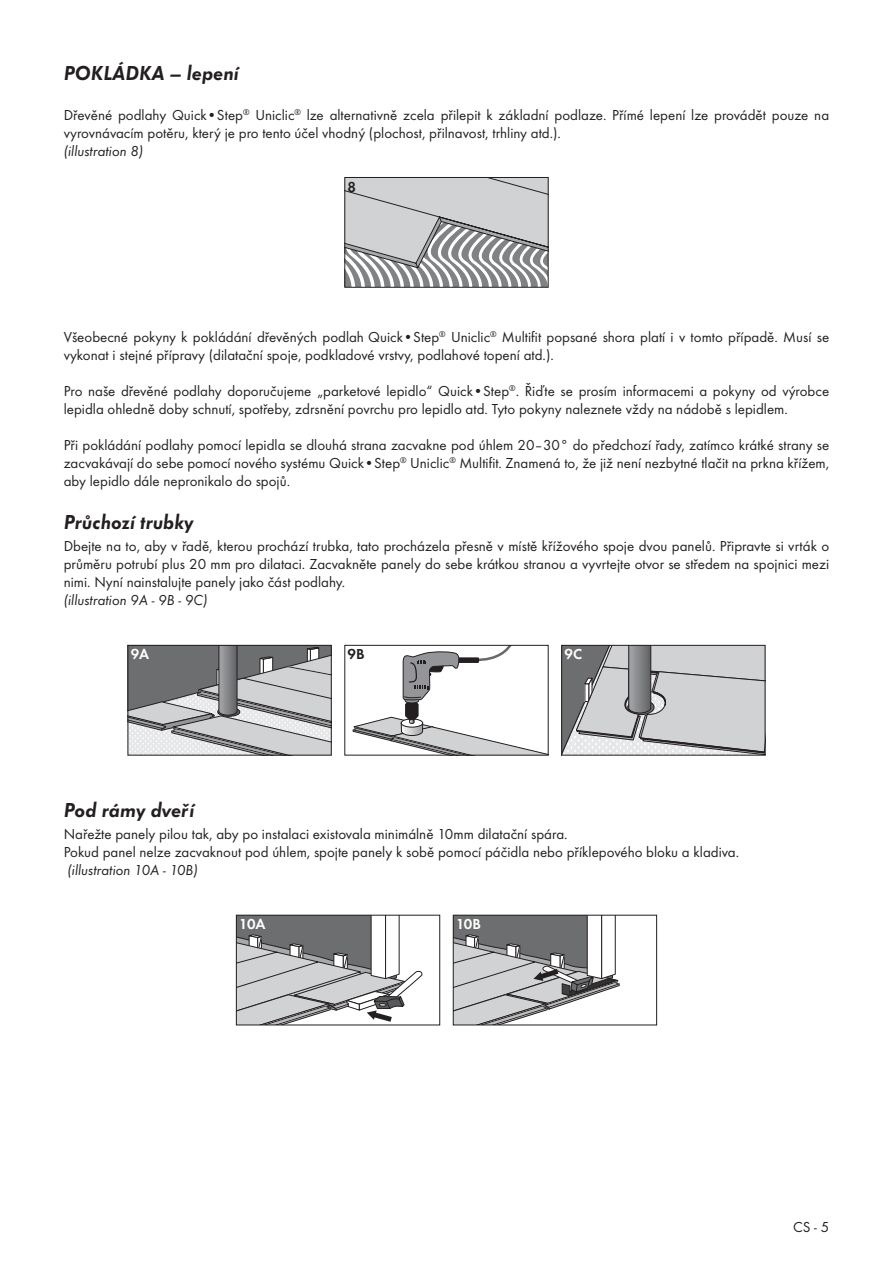
<style>
.page{position:relative;width:893px;height:1263px;background:#fff}
.page>*{position:absolute;margin:0;border:0;box-sizing:border-box;transform-origin:0 0}
.t1{font:italic 600 21px "Futura TCE";color:#231f20}
.t2{font:15px/18px "Futura TCE Boo";color:#231f20}
.t3{font:italic 15px "Futura TCE";color:#231f20}
.t4{font:600 15px "Futura TCE";color:#fff}
.t5{font:600 15px "Futura TCE";color:#231f20}
</style>
<div class="page">
<svg style="left:346px;top:179px;width:200px;height:107px;background:#bebfc1"></svg>
<div style="left:344px;top:177px;width:204px;height:111px;border:1px solid #231f20"></div>
<svg style="left:130px;top:647px;width:200px;height:107px;background:#a4a5a7"></svg>
<div style="left:128px;top:645px;width:204px;height:111px;border:1px solid #231f20"></div>
<svg style="left:353px;top:647px;width:193px;height:107px"></svg>
<div style="left:344px;top:645px;width:204px;height:111px;border:1px solid #231f20"></div>
<svg style="left:563px;top:647px;width:200px;height:107px;background:#b6b7b8"></svg>
<div style="left:561px;top:645px;width:204px;height:111px;border:1px solid #231f20"></div>
<svg style="left:238px;top:917px;width:185px;height:106px"></svg>
<div style="left:236px;top:915px;width:204px;height:110px;border:1px solid #231f20"></div>
<svg style="left:455px;top:917px;width:165px;height:106px"></svg>
<div style="left:453px;top:915px;width:204px;height:110px;border:1px solid #231f20"></div>
<h1 class="t1" style="left:64px;top:64px;width:177px">POKLÁDKA – lepení</h1>
<p class="t2" style="left:64px;top:107px;width:767px">Dřevěné podlahy Quick•Step<sup>®</sup> Uniclic<sup>®</sup> lze alternativně zcela přilepit k základní podlaze. Přímé lepení lze provádět pouze na vyrovnávacím potěru, který je pro tento účel vhodný (plochost, přilnavost, trhliny atd.).</p>
<p class="t3" style="left:64px;top:145px;width:81px">(illustration 8)</p>
<p class="t5" style="left:348px;top:180px;width:10px">8</p>
<p class="t2" style="left:64px;top:329px;width:767px">Všeobecné pokyny k pokládání dřevěných podlah Quick•Step<sup>®</sup> Uniclic<sup>®</sup> Multifit popsané shora platí i v tomto případě. Musí se vykonat i stejné přípravy (dilatační spoje, podkladové vrstvy, podlahové topení atd.).</p>
<p class="t2" style="left:64px;top:383px;width:767px">Pro naše dřevěné podlahy doporučujeme „parketové lepidlo“ Quick•Step<sup>®</sup>. Řiďte se prosím informacemi a pokyny od výrobce lepidla ohledně doby schnutí, spotřeby, zdrsnění povrchu pro lepidlo atd. Tyto pokyny naleznete vždy na nádobě s lepidlem.</p>
<p class="t2" style="left:64px;top:437px;width:767px;text-align:justify">Při pokládání podlahy pomocí lepidla se dlouhá strana zacvakne pod úhlem 20–30° do předchozí řady, zatímco krátké strany se zacvakávají do sebe pomocí nového systému Quick•Step<sup>®</sup> Uniclic<sup>®</sup> Multifit. Znamená to, že již není nezbytné tlačit na prkna křížem, aby lepidlo dále nepronikalo do spojů.</p>
<h1 class="t1" style="left:64px;top:514px;width:131px">Průchozí trubky</h1>
<p class="t2" style="left:64px;top:539px;width:767px;text-align:justify">Dbejte na to, aby v řadě, kterou prochází trubka, tato procházela přesně v místě křížového spoje dvou panelů. Připravte si vrták o průměru potrubí plus 20 mm pro dilataci. Zacvakněte panely do sebe krátkou stranou a vyvrtejte otvor se středem na spojnici mezi nimi. Nyní nainstalujte panely jako část podlahy.</p>
<p class="t3" style="left:64px;top:594px;width:145px">(illustration 9A - 9B - 9C)</p>
<p class="t4" style="left:131px;top:648px;width:20px">9A</p>
<p class="t5" style="left:348px;top:648px;width:19px">9B</p>
<p class="t4" style="left:564px;top:648px;width:19px">9C</p>
<h1 class="t1" style="left:64px;top:801px;width:132px">Pod rámy dveří</h1>
<p class="t2" style="left:64px;top:827px;width:677px">Nařežte panely pilou tak, aby po instalaci existovala minimálně 10mm dilatační spára.<br>Pokud panel nelze zacvaknout pod úhlem, spojte panely k sobě pomocí páčidla nebo příklepového bloku a kladiva.</p>
<p class="t3" style="left:67px;top:864px;width:132px">(illustration 10A - 10B)</p>
<p class="t4" style="left:239px;top:918px;width:28px">10A</p>
<p class="t4" style="left:456px;top:918px;width:26px">10B</p>
<p class="t2" style="left:793px;top:1219px;width:38px">CS - 5</p>
</div>
